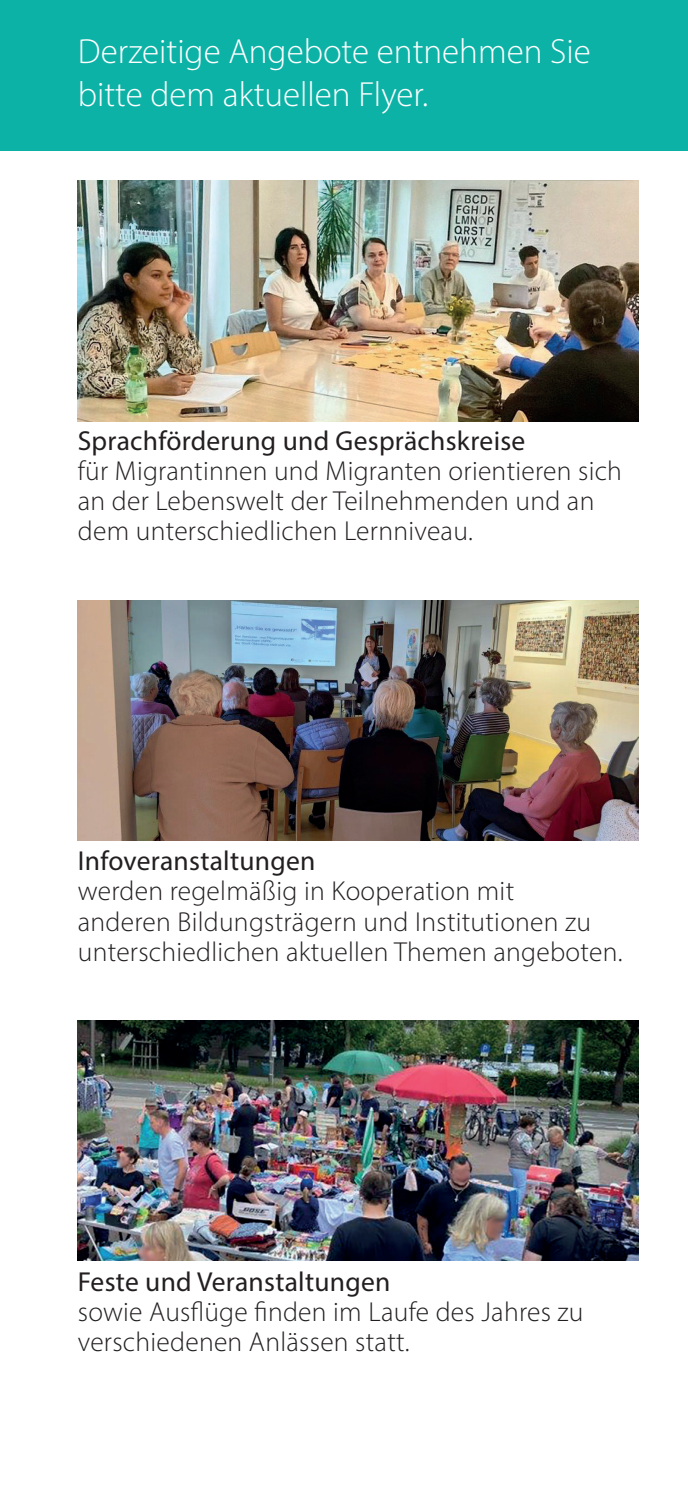
<style>
.page{position:relative;width:688px;height:1489px;background:#fff}
.page>*{position:absolute;margin:0;border:0;box-sizing:border-box;transform-origin:0 0}
.p_weiß_Hinweis_Innenteil{font:300 35px/42px "Myriad Pro";color:#fff}
.Fließ_11_pt{font:300 27.5px/30px "Myriad Pro";letter-spacing:.01em;color:#231f20}
.t1{font:27.5px "Myriad Pro";letter-spacing:.01em;color:#231f20}
</style>
<div class="page">
<div style="left:0;top:0;width:687px;height:150px;background:#0db2a6"></div>
<img style="left:78px;top:180px;width:560px;height:241px">
<img style="left:78px;top:600px;width:560px;height:240px">
<img style="left:78px;top:1020px;width:560px;height:240px">
<p class="p_weiß_Hinweis_Innenteil" style="left:78px;top:30px;width:514px">Derzeitige Angebote entnehmen Sie bitte dem aktuellen Flyer.</p>
<h2 class="t1" style="left:78px;top:424px;width:449px">Sprachförderung und Gesprächskreise</h2>
<p class="Fließ_11_pt" style="left:78px;top:456px;width:545px">für Migrantinnen und Migranten orientieren sich an der Lebenswelt der Teilnehmenden und an dem unterschiedlichen Lernniveau.</p>
<h2 class="t1" style="left:78px;top:844px;width:239px">Infoveranstaltungen</h2>
<p class="Fließ_11_pt" style="left:78px;top:876px;width:546px">werden regelmäßig in Kooperation mit<br>anderen Bildungsträgern und Institutionen zu unterschiedlichen aktuellen Themen angeboten.</p>
<h2 class="t1" style="left:78px;top:1264px;width:314px">Feste und Veranstaltungen</h2>
<p class="Fließ_11_pt" style="left:78px;top:1296px;width:507px">sowie Ausflüge finden im Laufe des Jahres zu verschiedenen Anlässen statt.</p>
</div>
